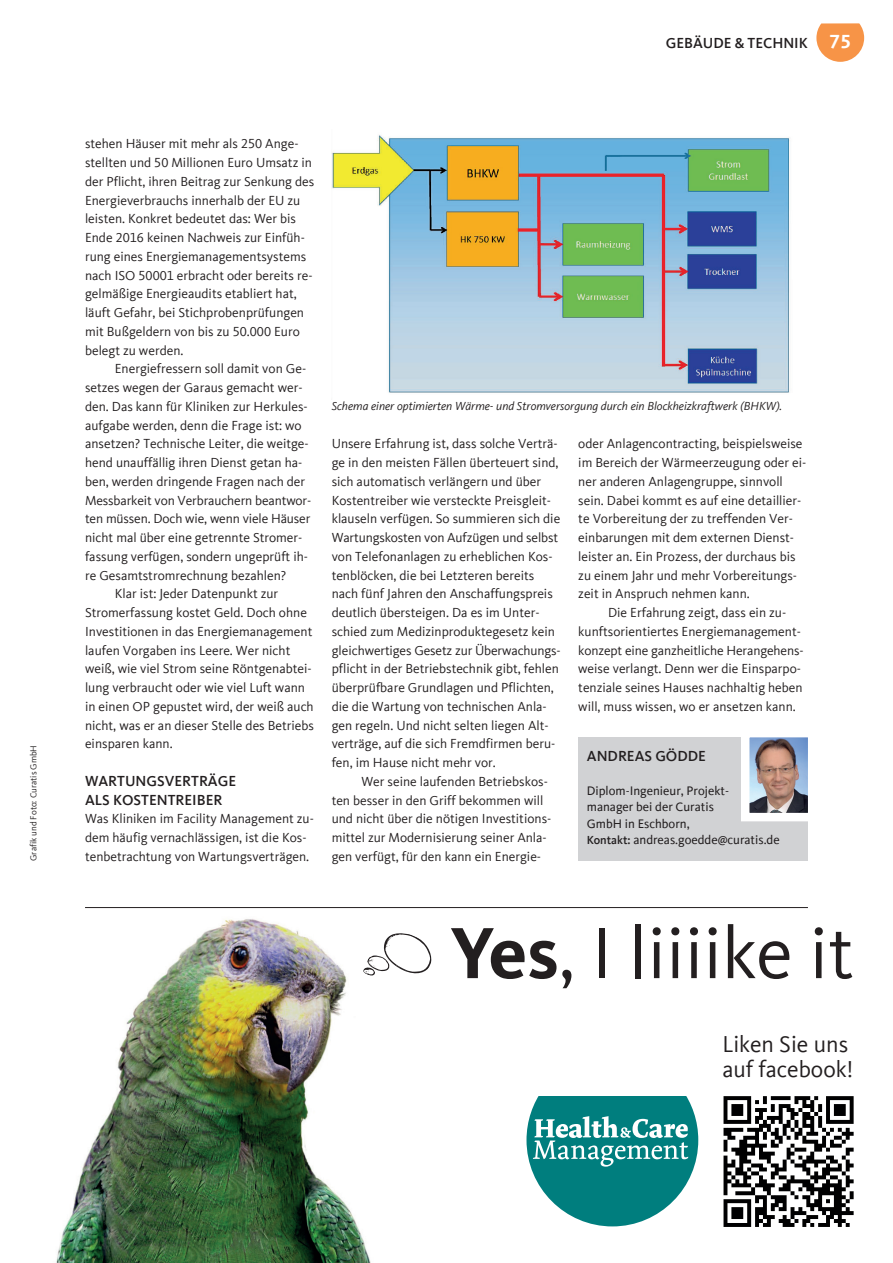
<style>
.page{position:relative;width:893px;height:1263px;background:#fff}
.page>*{position:absolute;margin:0;border:0;box-sizing:border-box;transform-origin:0 0}
.t1{font:75px "Kievit Offc";color:#231f20}
.t2{font:23.7px/25.3px "Kievit Offc";color:#231f20}
.HuC_zztr_pagina{font:700 19.5px "Kievit Offc";color:#fff}
.HuC_zw_std{font:500 15px/18.8px "Kievit Offc";color:#231f20}
.HuC_zztr_rubrik_rech{font:500 15px "Kievit Offc";color:#231f20}
.HuC_ueb_kasten_autor{font:500 15px "Kievit Offc";color:#231f20}
.HuC_text_std_m_einzu{font:13.5px/18.8px "Kievit Offc";color:#231f20}
.HuC_text_std{font:13.5px/18.8px "Kievit Offc";color:#231f20}
.HuC_text_kasten{font:12.75px/16.5px "Kievit Offc";color:#231f20}
.HuC_bu{font:italic 12px "Kievit Offc";color:#231f20}
.HuC_bu_foto{font:9px "Kievit Offc";color:#231f20}
.s1{font-weight:500;font-size:12px}
.s2{font-weight:700}
</style>
<div class="page">
<svg style="left:816px;top:23px;width:48px;height:39px;background:#f8a667"></svg>
<img style="left:332px;top:135px;width:458px;height:258px">
<div style="left:578px;top:737px;width:230px;height:124px;background:#d1d2d4"></div>
<img style="left:751px;top:739px;width:55px;height:72px">
<div style="left:741px;top:729px;width:75px;height:92px;border:9px solid #fff"></div>
<img style="left:56px;top:919px;width:643px;height:344px">
<svg style="left:363px;top:932px;width:69px;height:44px"></svg>
<svg style="left:526px;top:1096px;width:172px;height:130px"></svg>
<svg style="left:723px;top:1096px;width:131px;height:131px"></svg>
<hr style="left:85px;top:907px;width:723px;height:1px;background:#231f20">
<p class="HuC_bu_foto" style="left:29px;top:861px;width:117px;rotate:-90deg">Grafik und Foto: Curatis GmbH</p>
<p class="HuC_zztr_rubrik_rech" style="left:666px;top:34px;width:144px">GEBÄUDE &amp; TECHNIK</p>
<p class="HuC_zztr_pagina" style="left:830px;top:30px;width:23px">75</p>
<p class="HuC_text_std_m_einzu" style="left:85px;top:135px;width:231px">stehen Häuser mit mehr als 250 Ange&shy;stellten und 50 Millionen Euro Umsatz in der Pflicht, ihren Beitrag zur Senkung des Energieverbrauchs innerhalb der EU zu leisten. Konkret bedeutet das: Wer bis Ende 2016 keinen Nachweis zur Einfüh&shy;rung eines Energiemanagementsystems nach ISO 50001 erbracht oder bereits re&shy;gelmäßige Energieaudits etabliert hat, läuft Gefahr, bei Stichprobenprüfungen mit Bußgeldern von bis zu 50.000 Euro belegt zu werden.</p>
<p class="HuC_text_std_m_einzu" style="left:85px;top:360px;width:228px;text-indent:30px">Energiefressern soll damit von Ge&shy;setzes wegen der Garaus gemacht wer&shy;den. Das kann für Kliniken zur Herkules&shy;aufgabe werden, denn die Frage ist: wo ansetzen? Technische Leiter, die weitge&shy;hend unauffällig ihren Dienst getan ha&shy;ben, werden dringende Fragen nach der Messbarkeit von Verbrauchern beantwor&shy;ten müssen. Doch wie, wenn viele Häuser nicht mal über eine getrennte Stromer&shy;fassung verfügen, sondern ungeprüft ih&shy;re Gesamtstromrechnung bezahlen?</p>
<p class="HuC_text_std_m_einzu" style="left:85px;top:585px;width:231px;text-indent:30px">Klar ist: Jeder Datenpunkt zur Stromerfassung kostet Geld. Doch ohne Investitionen in das Energiemanagement laufen Vorgaben ins Leere. Wer nicht weiß, wie viel Strom seine Röntgenabtei&shy;lung verbraucht oder wie viel Luft wann in einen OP gepustet wird, der weiß auch nicht, was er an dieser Stelle des Betriebs einsparen kann.</p>
<p class="HuC_zw_std" style="left:85px;top:771px;width:153px">WARTUNGSVERTRÄGE<br>ALS KOSTENTREIBER</p>
<p class="HuC_text_std" style="left:85px;top:810px;width:230px">Was Kliniken im Facility Management zu&shy;dem häufig vernachlässigen, ist die Kos&shy;tenbetrachtung von Wartungsverträgen.</p>
<p class="HuC_bu" style="left:332px;top:399px;width:452px">Schema einer optimierten Wärme- und Stromversorgung durch ein Blockheizkraftwerk (BHKW).</p>
<p class="HuC_text_std" style="left:332px;top:435px;width:231px">Unsere Erfahrung ist, dass solche Verträ&shy;ge in den meisten Fällen überteuert sind, sich automatisch verlängern und über Kostentreiber wie versteckte Preisgleit&shy;klauseln verfügen. So summieren sich die Wartungskosten von Aufzügen und selbst von Telefonanlagen zu erheblichen Kos&shy;tenblöcken, die bei Letzteren bereits nach fünf Jahren den Anschaffungspreis deutlich übersteigen. Da es im Unter&shy;schied zum Medizinproduktegesetz kein gleichwertiges Gesetz zur Überwachungs&shy;pflicht in der Betriebstechnik gibt, fehlen überprüfbare Grundlagen und Pflichten, die die Wartung von technischen Anla&shy;gen regeln. Und nicht selten liegen Alt&shy;verträge, auf die sich Fremdfirmen beru&shy;fen, im Hause nicht mehr vor.</p>
<p class="HuC_text_std_m_einzu" style="left:332px;top:772px;width:221px;text-indent:30px">Wer seine laufenden Betriebskos&shy;ten besser in den Griff bekommen will und nicht über die nötigen Investitions&shy;mittel zur Modernisierung seiner Anla&shy;gen verfügt, für den kann ein Energie-</p>
<p class="HuC_text_std_m_einzu" style="left:578px;top:435px;width:230px">oder Anlagencontracting, beispielsweise im Bereich der Wärmeerzeugung oder ei&shy;ner anderen Anlagengruppe, sinnvoll sein. Dabei kommt es auf eine detaillier&shy;te Vorbereitung der zu treffenden Ver&shy;einbarungen mit dem externen Dienst&shy;leister an. Ein Prozess, der durchaus bis zu einem Jahr und mehr Vorbereitungs&shy;zeit in Anspruch nehmen kann.</p>
<p class="HuC_text_std_m_einzu" style="left:578px;top:603px;width:227px;text-indent:30px">Die Erfahrung zeigt, dass ein zu&shy;kunftsorientiertes Energiemanagement&shy;konzept eine ganzheitliche Herangehens&shy;weise verlangt. Denn wer die Einsparpo&shy;tenziale seines Hauses nachhaltig heben will, muss wissen, wo er ansetzen kann.</p>
<p class="HuC_ueb_kasten_autor" style="left:587px;top:747px;width:121px">ANDREAS GÖDDE</p>
<p class="HuC_text_kasten" style="left:587px;top:783px;width:194px">Diplom-Ingenieur, Projekt-<br>manager bei der Curatis<br>GmbH in Eschborn,<br><span class="s1">Kontakt:</span> andreas.goedde@curatis.de</p>
<h1 class="t1" style="left:450px;top:911px;width:405px"><span class="s2">Yes</span>, I liiiike it</h1>
<h2 class="t2" style="left:722px;top:1032px;width:132px">Liken Sie uns auf facebook!</h2>
</div>
